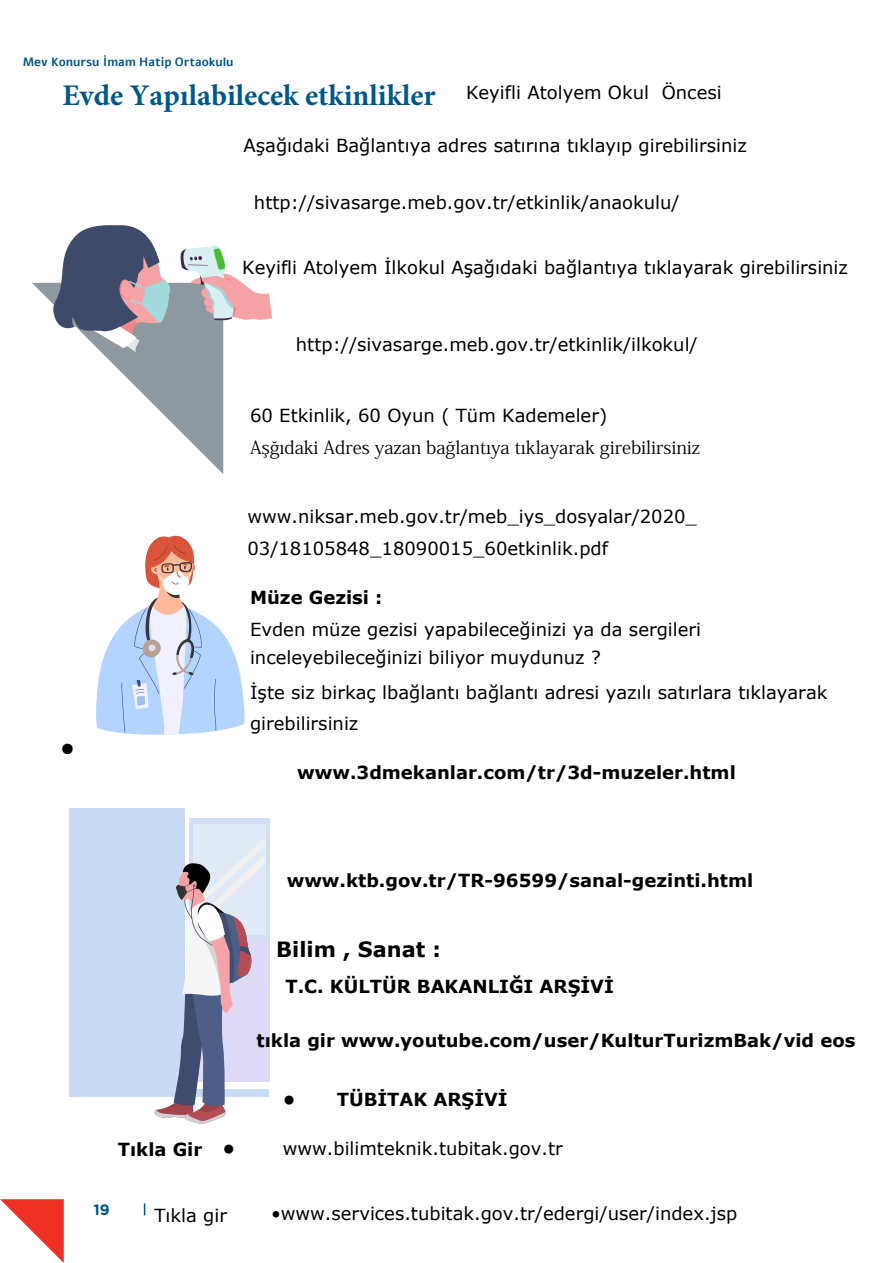
<style>
.page{position:relative;width:893px;height:1263px;background:#fff}
.page>*{position:absolute;margin:0;border:0;box-sizing:border-box;transform-origin:0 0}
.t1{font:42px "Arial";color:#000}
.t2{font:700 30px "Minion Pro";color:#00588a}
.t3{font:700 21px "Verdana";color:#000}
.t4{font:18px/31.5px "Verdana";color:#000}
.t5{font:700 18px "Verdana";color:#000}
.t6{font:18px "Koz Min Pr 6 N";color:#000}
.t7{font:700 15px "Gotham Rounded";color:#00588a}
.t8{font:700 12px "Alef";color:#00588a}
</style>
<div class="page">
<svg style="left:144px;top:1203px;width:1px;height:12px"></svg>
<svg style="left:0;top:1199px;width:64px;height:64px"></svg>
<div style="left:189px;top:939px;width:80px;height:143px;background:#ded9f5"></div>
<div style="left:189px;top:819px;width:80px;height:122px;background:#d1def5"></div>
<div style="left:193px;top:825px;width:72px;height:110px;background:#e0ebf5"></div>
<div style="left:188px;top:1089px;width:81px;height:8px;background:#c9dbf2"></div>
<div style="left:70px;top:808px;width:115px;height:289px;background:#c9dbf2"></div>
<svg style="left:96px;top:536px;width:149px;height:199px"></svg>
<svg style="left:32px;top:225px;width:240px;height:249px"></svg>
<svg style="left:154px;top:837px;width:112px;height:287px"></svg>
<p class="t8" style="left:23px;top:54px;width:212px">Mev Konursu İmam Hatip Ortaokulu</p>
<h2 class="t2" style="left:62px;top:75px;width:375px">Evde Yapılabilecek etkinlikler</h2>
<p class="t4" style="left:466px;top:76px;width:257px">Keyifli Atolyem Okul Öncesi</p>
<p class="t4" style="left:243px;top:129px;width:505px">Aşağıdaki Bağlantıya adres satırına tıklayıp girebilirsiniz</p>
<p class="t4" style="left:254px;top:187px;width:427px">http://sivasarge.meb.gov.tr/etkinlik/anaokulu/</p>
<p class="t4" style="left:242px;top:252px;width:607px">Keyifli Atolyem İlkokul Aşağıdaki bağlantıya tıklayarak girebilirsiniz</p>
<p class="t4" style="left:296px;top:328px;width:403px">http://sivasarge.meb.gov.tr/etkinlik/ilkokul/</p>
<h1 class="t1" style="left:60px;top:726px;width:16px">•</h1>
<p class="t4" style="left:250px;top:399px;width:359px">60 Etkinlik, 60 Oyun ( Tüm Kademeler)</p>
<p class="t6" style="left:250px;top:437px;width:451px">Aşğıdaki Adres yazan bağlantıya tıklayarak girebilirsiniz</p>
<p class="t4" style="left:247px;top:500px;width:451px">www.niksar.meb.gov.tr/meb_iys_dosyalar/2020_<br>03/18105848_18090015_60etkinlik.pdf</p>
<p class="t5" style="left:250px;top:585px;width:134px">Müze Gezisi :</p>
<p class="t4" style="left:250px;top:615px;width:453px;line-height:28.5px">Evden müze gezisi yapabileceğinizi ya da sergileri inceleyebileceğinizi biliyor muydunuz ?</p>
<p class="t4" style="left:250px;top:676px;width:579px">İşte siz birkaç lbağlantı bağlantı adresi yazılı satırlara tıklayarak girebilirsiniz</p>
<p class="t5" style="left:297px;top:759px;width:440px">www.3dmekanlar.com/tr/3d-muzeler.html</p>
<p class="t5" style="left:287px;top:868px;width:468px">www.ktb.gov.tr/TR-96599/sanal-gezinti.html</p>
<p class="t3" style="left:276px;top:934px;width:166px">Bilim , Sanat :</p>
<p class="t5" style="left:285px;top:974px;width:330px">T.C. KÜLTÜR BAKANLIĞI ARŞİVİ</p>
<p class="t5" style="left:257px;top:1027px;width:600px">tıkla gir www.youtube.com/user/KulturTurizmBak/vid eos</p>
<p class="t5" style="left:283px;top:1086px;width:226px">• TÜBİTAK ARŞİVİ</p>
<p class="t5" style="left:118px;top:1136px;width:119px">Tıkla Gir •</p>
<p class="t4" style="left:283px;top:1133px;width:282px">www.bilimteknik.tubitak.gov.tr</p>
<p class="t7" style="left:94px;top:1199px;width:18px">19</p>
<p class="t4" style="left:154px;top:1200px;width:74px">Tıkla gir</p>
<p class="t4" style="left:271px;top:1197px;width:468px">•www.services.tubitak.gov.tr/edergi/user/index.jsp</p>
</div>
